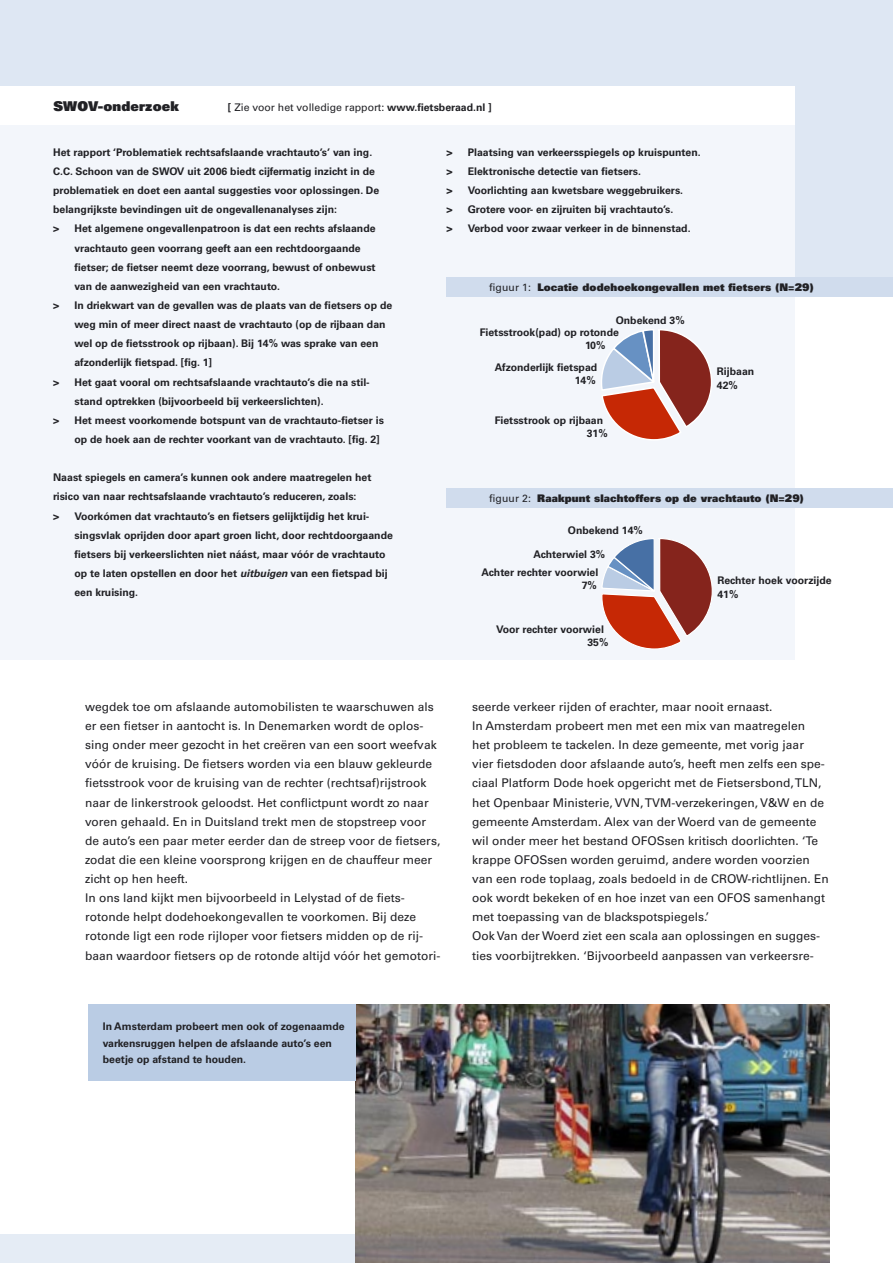
<style>
.page{position:relative;width:893px;height:1263px;background:#fff}
.page>*{position:absolute;margin:0;border:0;box-sizing:border-box;transform-origin:0 0}
.tussenkop{font:900 13.5px "Univers";letter-spacing:.01em;color:#212125}
.Platte_tekst{font:12px/19.2px "Univers LT";color:#212125}
.Opsomming{font:700 10.5px/19.2px "Univers LT";color:#212125}
.Platte_tekst-2{font:700 10.5px/19.2px "Univers LT";color:#212125}
.Bijschriftjes{font:700 10.5px/13.5px "Univers LT";color:#212125}
.tussenkop-2{font:900 10.5px "Univers";letter-spacing:.01em;color:#212125}
.tussenkop-3{font:10.5px "Univers LT";color:#212125}
.s1{font-weight:700}
.s2{font-style:italic}
.s3{font-family:"Univers LT";font-weight:400}
</style>
<div class="page">
<div style="left:0;top:0;width:893px;height:277px;background:#dee7f3"></div>
<div style="left:0;top:1234px;width:829px;height:29px;background:#e5ecf5"></div>
<div style="left:0;top:124px;width:795px;height:536px;background:#f3f6fb"></div>
<div style="left:446px;top:277px;width:447px;height:20px;background:#d0dced"></div>
<svg style="left:601px;top:329px;width:111px;height:111px"></svg>
<div style="left:446px;top:488px;width:447px;height:19px;background:#d0dced"></div>
<svg style="left:602px;top:538px;width:110px;height:111px"></svg>
<img style="left:356px;top:1005px;width:473px;height:258px">
<div style="left:88px;top:1005px;width:268px;height:76px;background:#bacce4"></div>
<div style="left:0;top:86px;width:795px;height:38px;background:#fff"></div>
<p class="tussenkop" style="left:53px;top:97px;width:127px">SWOV-onderzoek</p>
<p class="tussenkop-3" style="left:228px;top:101px;width:265px"><span class="s1">[</span> Zie voor het volledige rapport: <span class="s1">www.fietsberaad.nl ]</span></p>
<p class="Platte_tekst-2" style="left:53px;top:143px;width:328px">Het rapport ‘Problematiek rechtsafslaande vrachtauto’s’ van ing.<br>C.C. Schoon van de SWOV uit 2006 biedt cijfermatig inzicht in de problematiek en doet een aantal suggesties voor oplossingen. De belangrijkste bevindingen uit de ongevallenanalyses zijn:</p>
<p class="Opsomming" style="left:74px;top:219px;width:303px;text-indent:-21px">&gt; Het algemene ongevallenpatroon is dat een rechts afslaande vrachtauto geen voorrang geeft aan een rechtdoorgaande fietser; de fietser neemt deze voorrang, bewust of onbewust van de aanwezigheid van een vrachtauto.</p>
<p class="Opsomming" style="left:74px;top:296px;width:319px;text-indent:-21px">&gt; In driekwart van de gevallen was de plaats van de fietsers op de weg min of meer direct naast de vrachtauto (op de rijbaan dan wel op de fietsstrook op rijbaan). Bij 14% was sprake van een afzonderlijk fietspad. [fig. 1]</p>
<p class="Opsomming" style="left:74px;top:372px;width:297px;text-indent:-21px">&gt; Het gaat vooral om rechtsafslaande vrachtauto’s die na stil&shy;stand optrekken (bijvoorbeeld bij verkeerslichten).</p>
<p class="Opsomming" style="left:74px;top:411px;width:311px;text-indent:-21px">&gt; Het meest voorkomende botspunt van de vrachtauto-fietser is op de hoek aan de rechter voorkant van de vrachtauto. [fig. 2]</p>
<p class="Platte_tekst-2" style="left:53px;top:468px;width:320px">Naast spiegels en camera’s kunnen ook andere maatregelen het risico van naar rechtsafslaande vrachtauto’s reduceren, zoals:</p>
<p class="Opsomming" style="left:74px;top:506px;width:320px;text-indent:-21px">&gt; Voorkómen dat vrachtauto’s en fietsers gelijktijdig het krui&shy;singsvlak oprijden door apart groen licht, door rechtdoorgaande fietsers bij verkeerslichten niet náást, maar vóór de vrachtauto op te laten opstellen en door het <span class="s2">uitbuigen</span> van een fietspad bij een kruising.</p>
<p class="Opsomming" style="left:446px;top:143px;width:256px">&gt; Plaatsing van verkeersspiegels op kruispunten.</p>
<p class="Opsomming" style="left:446px;top:162px;width:196px">&gt; Elektronische detectie van fietsers.</p>
<p class="Opsomming" style="left:446px;top:181px;width:238px">&gt; Voorlichting aan kwetsbare weggebruikers.</p>
<p class="Opsomming" style="left:446px;top:200px;width:228px">&gt; Grotere voor- en zijruiten bij vrachtauto’s.</p>
<p class="Opsomming" style="left:446px;top:219px;width:246px">&gt; Verbod voor zwaar verkeer in de binnenstad.</p>
<p class="tussenkop-2" style="left:489px;top:281px;width:326px"><span class="s3">figuur 1:</span> Locatie dodehoekongevallen met fietsers (N=29)</p>
<p class="Bijschriftjes" style="left:616px;top:313px;width:71px">Onbekend 3%</p>
<p class="Bijschriftjes" style="left:585px;top:325px;width:35px;text-indent:-105px">Fietsstrook(pad) op rotonde<br>10%</p>
<p class="Bijschriftjes" style="left:495px;top:360px;width:104px">Afzonderlijk fietspad</p>
<p class="Bijschriftjes" style="left:575px;top:374px;width:23px">14%</p>
<p class="Bijschriftjes" style="left:495px;top:414px;width:110px">Fietsstrook op rijbaan</p>
<p class="Bijschriftjes" style="left:587px;top:427px;width:23px">31%</p>
<p class="Bijschriftjes" style="left:717px;top:365px;width:39px">Rijbaan</p>
<p class="Bijschriftjes" style="left:717px;top:378px;width:23px">42%</p>
<p class="tussenkop-2" style="left:489px;top:491px;width:316px"><span class="s3">figuur 2:</span> Raakpunt slachtoffers op de vrachtauto (N=29)</p>
<p class="Bijschriftjes" style="left:568px;top:524px;width:76px">Onbekend 14%</p>
<p class="Bijschriftjes" style="left:533px;top:548px;width:73px">Achterwiel 3%</p>
<p class="Bijschriftjes" style="left:481px;top:565px;width:118px;text-align:right">Achter rechter voorwiel<br>7%</p>
<p class="Bijschriftjes" style="left:496px;top:623px;width:109px">Voor rechter voorwiel</p>
<p class="Bijschriftjes" style="left:587px;top:636px;width:23px">35%</p>
<p class="Bijschriftjes" style="left:717px;top:574px;width:116px">Rechter hoek voorzijde<br>41%</p>
<p class="Platte_tekst" style="left:85px;top:697px;width:357px">wegdek toe om afslaande automobilisten te waarschuwen als er een fietser in aantocht is. In Denemarken wordt de oplos&shy;sing onder meer gezocht in het creëren van een soort weefvak vóór de kruising. De fietsers worden via een blauw gekleurde fietsstrook voor de kruising van de rechter (rechtsaf)rijstrook naar de linkerstrook geloodst. Het conflictpunt wordt zo naar voren gehaald. En in Duitsland trekt men de stopstreep voor de auto’s een paar meter eerder dan de streep voor de fietsers, zodat die een kleine voorsprong krijgen en de chauffeur meer zicht op hen heeft.<br>In ons land kijkt men bijvoorbeeld in Lelystad of de fiets&shy;rotonde helpt dodehoekongevallen te voorkomen. Bij deze rotonde ligt een rode rijloper voor fietsers midden op de rij&shy;baan waardoor fietsers op de rotonde altijd vóór het gemotori-</p>
<p class="Bijschriftjes" style="left:103px;top:1018px;width:243px;line-height:16.5px">In Amsterdam probeert men ook of zogenaamde varkensruggen helpen de afslaande auto’s een beetje op afstand te houden.</p>
<p class="Platte_tekst" style="left:472px;top:697px;width:302px">seerde verkeer rijden of erachter, maar nooit ernaast.</p>
<p class="Platte_tekst" style="left:472px;top:716px;width:358px">In Amsterdam probeert men met een mix van maatregelen<br>het probleem te tackelen. In deze gemeente, met vorig jaar<br>vier fietsdoden door afslaande auto’s, heeft men zelfs een spe&shy;ciaal Platform Dode hoek opgericht met de Fietsersbond, TLN, het Openbaar Ministerie, VVN, TVM-verzekeringen, V&amp;W en de gemeente Amsterdam. Alex van der Woerd van de gemeente wil onder meer het bestand OFOSsen kritisch doorlichten. ‘Te krappe OFOSsen worden geruimd, andere worden voorzien van een rode toplaag, zoals bedoeld in de CROW-richtlijnen. En ook wordt bekeken of en hoe inzet van een OFOS samenhangt met toepassing van de blackspotspiegels.’<br>Ook Van der Woerd ziet een scala aan oplossingen en sugges&shy;ties voorbijtrekken. ‘Bijvoorbeeld aanpassen van verkeersre-</p>
</div>
